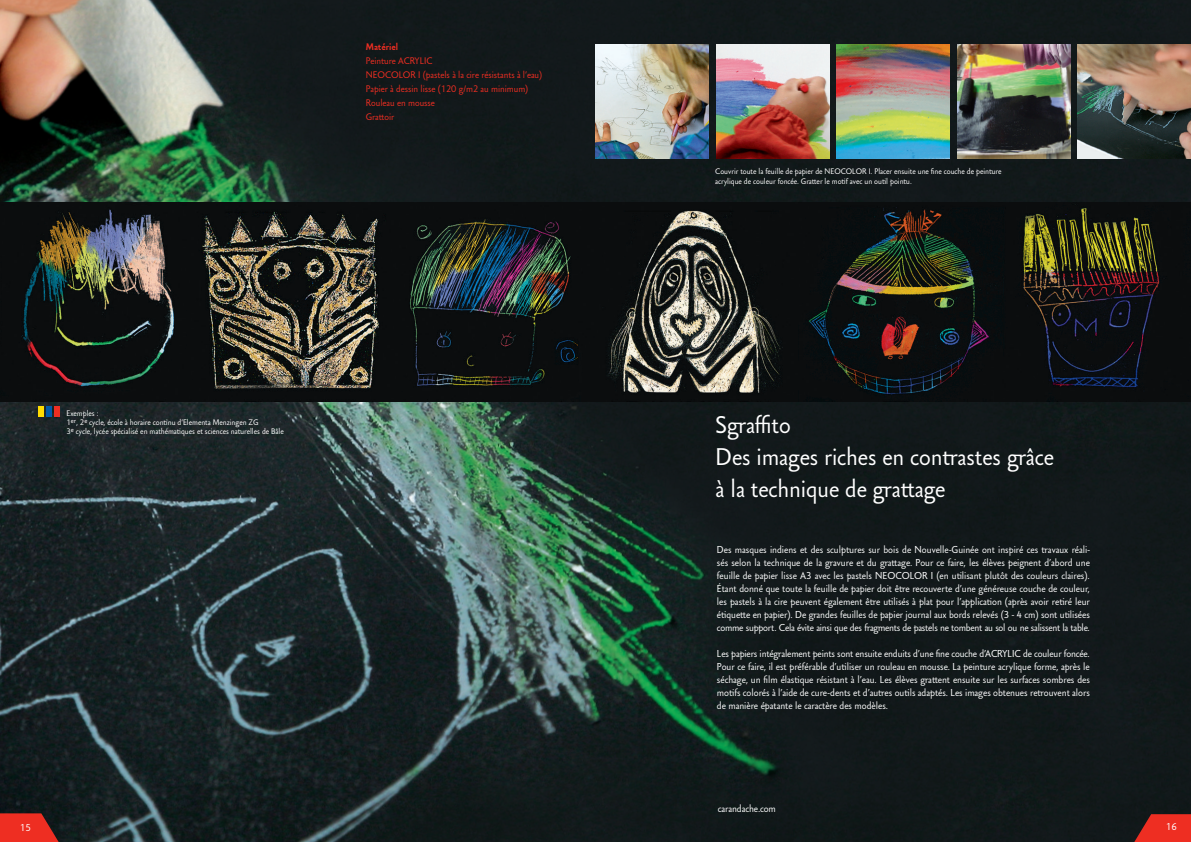
<style>
.page{position:relative;width:1191px;height:842px;background:#fff}
.page>*{position:absolute;margin:0;border:0;box-sizing:border-box;transform-origin:0 0}
.t1{font:24px/32px "Carandache Sans";color:#fff}
.t2{font:10px/13px "Carandache Sans";color:#fff;text-align:justify}
.t3{font:9.5px/14px "Carandache Sans";color:#ee2e22}
.t4{font:900 9.5px "Carandache Sans";color:#ee2e22}
.t5{font:8px/9px "Carandache Sans";color:#fff}
</style>
<div class="page">
<img style="left:0;top:0;width:1191px;height:842px">
<img style="left:716px;top:45px;width:113px;height:113px">
<img style="left:836px;top:45px;width:114px;height:113px">
<img style="left:957px;top:45px;width:113px;height:113px">
<img style="left:1078px;top:45px;width:113px;height:113px">
<img style="left:595px;top:45px;width:114px;height:113px">
<img style="left:0;top:203px;width:1191px;height:198px">
<div style="left:54px;top:406px;width:5px;height:10px;background:#ee2e22"></div>
<div style="left:46px;top:406px;width:5px;height:10px;background:#015aaa"></div>
<div style="left:39px;top:406px;width:5px;height:10px;background:#ffdc01"></div>
<svg style="left:0;top:813px;width:59px;height:29px"></svg>
<svg style="left:1134px;top:814px;width:57px;height:28px"></svg>
<p class="t4" style="left:366px;top:40px;width:34px">Matériel</p>
<p class="t3" style="left:366px;top:53px;width:178px">Peinture ACRYLIC<br>NEOCOLOR I (pastels à la cire résistants à l’eau)<br>Papier à dessin lisse (120 g/m2 au minimum)<br>Rouleau en mousse<br>Grattoir</p>
<p class="t5" style="left:67px;top:409px;width:219px">Exemples :<br>1<sup>er</sup>, 2<sup>e</sup> cycle, école à horaire continu d’Elementa Menzingen ZG<br>3<sup>e</sup> cycle, lycée spécialisé en mathématiques et sciences naturelles de Bâle</p>
<p class="t5" style="left:715px;top:166px;width:288px;line-height:10px">Couvrir toute la feuille de papier de NEOCOLOR I. Placer ensuite une fine couche de peinture acrylique de couleur foncée. Gratter le motif avec un outil pointu.</p>
<h1 class="t1" style="left:715px;top:409px;width:340px">Sgraffito<br>Des images riches en contrastes grâce à la technique de grattage</h1>
<p class="t2" style="left:717px;top:543px;width:374px">Des masques indiens et des sculptures sur bois de Nouvelle-Guinée ont inspiré ces travaux réali&shy;sés selon la technique de la gravure et du grattage. Pour ce faire, les élèves peignent d’abord une feuille de papier lisse A3 avec les pastels NEOCOLOR I (en utilisant plutôt des couleurs claires).<br>Étant donné que toute la feuille de papier doit être recouverte d’une généreuse couche de couleur, les pastels à la cire peuvent également être utilisés à plat pour l’application (après avoir retiré leur étiquette en papier). De grandes feuilles de papier journal aux bords relevés (3 - 4 cm) sont utilisées comme support. Cela évite ainsi que des fragments de pastels ne tombent au sol ou ne salissent la table.</p>
<p class="t2" style="left:717px;top:647px;width:374px">Les papiers intégralement peints sont ensuite enduits d’une fine couche d’ACRYLIC de couleur foncée.<br>Pour ce faire, il est préférable d’utiliser un rouleau en mousse. La peinture acrylique forme, après le séchage, un film élastique résistant à l’eau. Les élèves grattent ensuite sur les surfaces sombres des motifs colorés à l’aide de cure-dents et d’autres outils adaptés. Les images obtenues retrouvent alors de manière épatante le caractère des modèles.</p>
<p class="t2" style="left:717px;top:802px;width:60px">carandache.com</p>
<p class="t2" style="left:20px;top:821px;width:12px">15</p>
<p class="t2" style="left:1165px;top:820px;width:12px">16</p>
</div>
